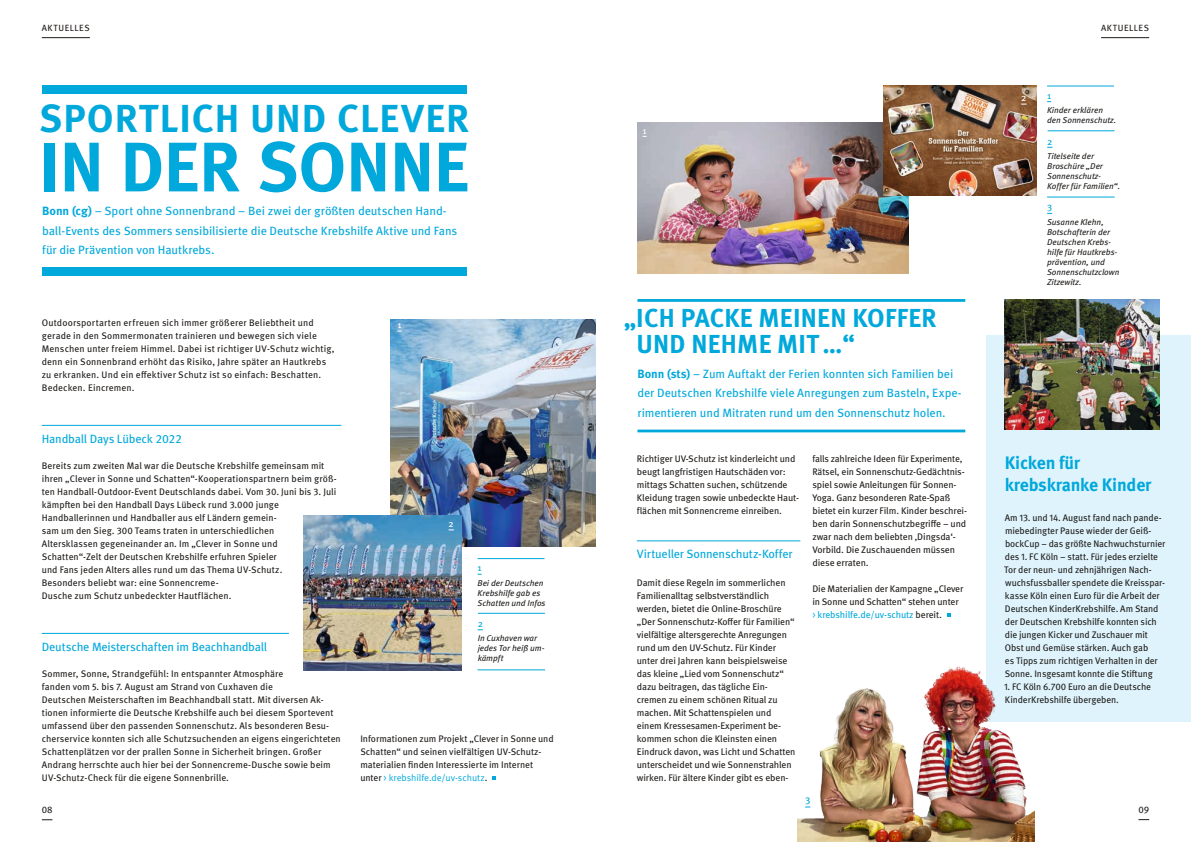
<style>
.page{position:relative;width:1191px;height:842px;background:#fff}
.page>*{position:absolute;margin:0;border:0;box-sizing:border-box;transform-origin:0 0}
.t1{font:700 70px "Meta Pro";letter-spacing:-.005em;color:#00a8db}
.t2{font:700 39px "Meta Pro";letter-spacing:.025em;color:#00a8db}
.t3{font:700 26px/26px "Meta Pro";letter-spacing:.01em;color:#00a8db}
.t4{font:700 18px/22px "Meta Pro";letter-spacing:-.01em;color:#00a8db}
.t5{font:12px/19.5px "Meta Pro";letter-spacing:-.01em;color:#00a8db}
.t6{font:9.9px "Meta Pro";color:#fff}
.t7{font:9.9px "Meta Pro";color:#00a8db}
.t8{font:9.5px/13px "Meta Pro";letter-spacing:-.005em;color:#1f1c19}
.t9{font:9.5px/13px "Meta Pro";letter-spacing:.015em;color:#1f1c19}
.t10{font:9.5px "Meta Pro Norm";letter-spacing:-.005em;color:#00a8db}
.t11{font:9.5px "Meta Pro";color:#00a8db}
.t12{font:9.5px "Meta Pro";color:#fff}
.t13{font:9px "Meta Pro";letter-spacing:.065em;color:#1f1c19}
.t14{font:italic 8.5px/10px "Meta Pro";letter-spacing:-.005em;color:#1f1c19}
.s1{font-weight:700}
.s2{font-family:"Meta Pro";color:#1f1c19}
.s3{font-family:"Meta Pro Norm";color:#00a8db}
.s4{color:#00a8db}
</style>
<div class="page">
<hr style="left:1101px;top:37px;width:48px;height:1px;background:#1f1c19">
<hr style="left:42px;top:37px;width:48px;height:1px;background:#1f1c19">
<hr style="left:42px;top:425px;width:299px;height:1px;background:#00a8db">
<hr style="left:42px;top:633px;width:247px;height:1px;background:#00a8db">
<div style="left:42px;top:267px;width:424px;height:9px;background:#00a8db"></div>
<div style="left:42px;top:85px;width:424px;height:9px;background:#00a8db"></div>
<svg style="left:492px;top:776px;width:4px;height:3px"></svg>
<img style="left:637px;top:122px;width:271px;height:152px">
<hr style="left:637px;top:299px;width:328px;height:3px;background:#00a8db">
<hr style="left:637px;top:430px;width:328px;height:2px;background:#00a8db">
<hr style="left:637px;top:540px;width:163px;height:1px;background:#00a8db">
<img style="left:883px;top:85px;width:153px;height:111px">
<hr style="left:1047px;top:197px;width:67px;height:1px;background:#00a8db">
<hr style="left:1047px;top:131px;width:67px;height:1px;background:#00a8db">
<hr style="left:1047px;top:86px;width:67px;height:1px;background:#00a8db">
<svg style="left:947px;top:613px;width:3px;height:4px"></svg>
<img style="left:390px;top:319px;width:205px;height:227px">
<img style="left:303px;top:515px;width:158px;height:155px">
<hr style="left:477px;top:670px;width:68px;height:1px;background:#00a8db">
<hr style="left:478px;top:613px;width:67px;height:1px;background:#00a8db">
<hr style="left:477px;top:558px;width:67px;height:1px;background:#00a8db">
<div style="left:986px;top:335px;width:205px;height:387px;background:#def3fc"></div>
<img style="left:1004px;top:299px;width:155px;height:130px">
<img style="left:797px;top:666px;width:237px;height:176px">
<p class="t13" style="left:42px;top:21px;width:49px">AKTUELLES</p>
<p class="t13" style="left:1101px;top:21px;width:49px">AKTUELLES</p>
<h2 class="t2" style="left:39px;top:88px;width:431px">SPORTLICH UND CLEVER</h2>
<h1 class="t1" style="left:39px;top:112px;width:431px">IN DER SONNE</h1>
<p class="t5" style="left:42px;top:200px;width:417px"><span class="s1">Bonn (cg)</span> – Sport ohne Sonnenbrand – Bei zwei der größten deutschen Hand&shy;ball-Events des Sommers sensibilisierte die Deutsche Krebshilfe Aktive und Fans für die Prävention von Hautkrebs.</p>
<p class="t9" style="left:42px;top:315px;width:294px">Outdoorsportarten erfreuen sich immer größerer Beliebtheit und gerade in den Sommermonaten trainieren und bewegen sich viele Menschen unter freiem Himmel. Dabei ist richtiger UV-Schutz wichtig, denn ein Sonnenbrand erhöht das Risiko, Jahre später an Hautkrebs zu erkranken. Und ein effektiver Schutz ist so einfach: Beschatten.<br>Bedecken. Eincremen.</p>
<p class="t5" style="left:42px;top:428px;width:141px">Handball Days Lübeck 2022</p>
<p class="t8" style="left:42px;top:458px;width:296px">Bereits zum zweiten Mal war die Deutsche Krebshilfe gemeinsam mit ihren „Clever in Sonne und Schatten“-Kooperationspartnern beim größ&shy;ten Handball-Outdoor-Event Deutschlands dabei. Vom 30. Juni bis 3. Juli kämpften bei den Handball Days Lübeck rund 3.000 junge Handballerinnen und Handballer aus elf Ländern gemein-<br>sam um den Sieg. 300 Teams traten in unterschiedlichen<br>Altersklassen gegeneinander an. Im „Clever in Sonne und Schatten“-Zelt der Deutschen Krebshilfe erfuhren Spieler<br>und Fans jeden Alters alles rund um das Thema UV-Schutz.<br>Besonders beliebt war: eine Sonnencreme-<br>Dusche zum Schutz unbedeckter Hautflächen.</p>
<p class="t5" style="left:42px;top:636px;width:227px">Deutsche Meisterschaften im Beachhandball</p>
<p class="t8" style="left:42px;top:666px;width:300px">Sommer, Sonne, Strandgefühl: In entspannter Atmosphäre<br>fanden vom 5. bis 7. August am Strand von Cuxhaven die<br>Deutschen Meisterschaften im Beachhandball statt. Mit diversen Ak&shy;tionen informierte die Deutsche Krebshilfe auch bei diesem Sportevent umfassend über den passenden Sonnenschutz. Als besonderen Besu&shy;cherservice konnten sich alle Schutzsuchenden an eigens eingerichteten Schattenplätzen vor der prallen Sonne in Sicherheit bringen. Großer Andrang herrschte auch hier bei der Sonnencreme-Dusche sowie beim UV-Schutz-Check für die eigene Sonnenbrille.</p>
<p class="t12" style="left:397px;top:318px;width:6px">1</p>
<p class="t12" style="left:448px;top:516px;width:7px">2</p>
<p class="t11" style="left:477px;top:561px;width:6px">1</p>
<p class="t14" style="left:477px;top:577px;width:70px">Bei der Deutschen<br>Krebshilfe gab es<br>Schatten und Infos</p>
<p class="t11" style="left:477px;top:616px;width:7px">2</p>
<p class="t14" style="left:477px;top:633px;width:68px">In Cuxhaven war jedes Tor heiß um&shy;kämpft</p>
<p class="t8" style="left:360px;top:731px;width:195px">Informationen zum Projekt „Clever in Sonne und<br>Schatten“ und seinen vielfältigen UV-Schutz&shy;materialien finden Interessierte im Internet</p>
<p class="t10" style="left:360px;top:770px;width:129px"><span class="s2">unter</span> &gt; krebshilfe.de/uv-schutz<span class="s2">.</span></p>
<p class="t12" style="left:642px;top:123px;width:6px">1</p>
<h3 class="t3" style="left:636px;top:303px;width:302px;text-indent:-12px">„ICH PACKE MEINEN KOFFER<br>UND NEHME MIT…“</h3>
<p class="t5" style="left:637px;top:363px;width:326px"><span class="s1">Bonn (sts)</span> – Zum Auftakt der Ferien konnten sich Familien bei der Deutschen Krebshilfe viele Anregungen zum Basteln, Expe&shy;rimentieren und Mitraten rund um den Sonnenschutz holen.</p>
<p class="t8" style="left:637px;top:452px;width:164px">Richtiger UV-Schutz ist kinderleicht und beugt langfristigen Hautschäden vor: mittags Schatten suchen, schützende Kleidung tragen sowie unbedeckte Haut&shy;flächen mit Sonnencreme einreiben.</p>
<p class="t5" style="left:637px;top:543px;width:157px">Virtueller Sonnenschutz-Koffer</p>
<p class="t8" style="left:637px;top:575px;width:160px">Damit diese Regeln im sommerlichen Familienalltag selbstverständlich werden, bietet die Online-Broschüre „Der Sonnenschutz-Koffer für Familien“ vielfältige altersgerechte Anregungen rund um den UV-Schutz. Für Kinder unter drei Jahren kann beispielsweise das kleine „Lied vom Sonnenschutz“ dazu beitragen, das tägliche Ein&shy;cremen zu einem schönen Ritual zu machen. Mit Schattenspielen und einem Kressesamen-Experiment be&shy;kommen schon die Kleinsten einen Eindruck davon, was Licht und Schatten unterscheidet und wie Sonnenstrahlen wirken. Für ältere Kinder gibt es eben-</p>
<p class="t8" style="left:812px;top:452px;width:156px">falls zahlreiche Ideen für Experimente, Rätsel, ein Sonnenschutz-Gedächtnis&shy;spiel sowie Anleitungen für Sonnen-Yoga. Ganz besonderen Rate-Spaß bietet ein kurzer Film. Kinder beschrei&shy;ben darin Sonnenschutzbegriffe – und zwar nach dem beliebten ‚Dingsda‘- Vorbild. Die Zuschauenden müssen diese erraten.</p>
<p class="t8" style="left:812px;top:582px;width:152px">Die Materialien der Kampagne „Clever in Sonne und Schatten“ stehen unter <span class="s3">&gt;</span> <span class="s4">krebshilfe.de/uv-schutz</span> bereit.</p>
<p class="t7" style="left:805px;top:793px;width:7px">3</p>
<p class="t6" style="left:1021px;top:90px;width:7px">2</p>
<p class="t11" style="left:1047px;top:88px;width:6px">1</p>
<p class="t14" style="left:1047px;top:105px;width:71px">Kinder erklären den Sonnenschutz.</p>
<p class="t11" style="left:1047px;top:134px;width:7px">2</p>
<p class="t14" style="left:1047px;top:150px;width:74px">Titelseite der<br>Broschüre „Der<br>Sonnenschutz-<br>Koffer für Familien“.</p>
<p class="t11" style="left:1047px;top:200px;width:7px">3</p>
<p class="t14" style="left:1047px;top:216px;width:74px">Susanne Klehn,<br>Botschafterin der<br>Deutschen Krebs&shy;hilfe für Hautkrebs&shy;prävention, und<br>Sonnenschutzclown<br>Zitzewitz.</p>
<h3 class="t4" style="left:1004px;top:450px;width:148px">Kicken für krebskranke Kinder</h3>
<p class="t8" style="left:1004px;top:510px;width:163px">Am 13. und 14. August fand nach pande&shy;miebedingter Pause wieder der Geiß&shy;bockCup – das größte Nachwuchsturnier des 1. FC Köln – statt. Für jedes erzielte Tor der neun- und zehnjährigen Nach&shy;wuchsfussballer spendete die Kreisspar&shy;kasse Köln einen Euro für die Arbeit der Deutschen KinderKrebshilfe. Am Stand der Deutschen Krebshilfe konnten sich die jungen Kicker und Zuschauer mit Obst und Gemüse stärken. Auch gab<br>es Tipps zum richtigen Verhalten in der Sonne. Insgesamt konnte die Stiftung</p>
<p class="t8" style="left:1004px;top:679px;width:149px">1. FC Köln 6.700 Euro an die Deutsche<br>KinderKrebshilfe übergeben.</p>
<p class="t8" style="left:42px;top:803px;width:12px">08</p>
<p class="t8" style="left:1138px;top:803px;width:12px">09</p>
</div>
